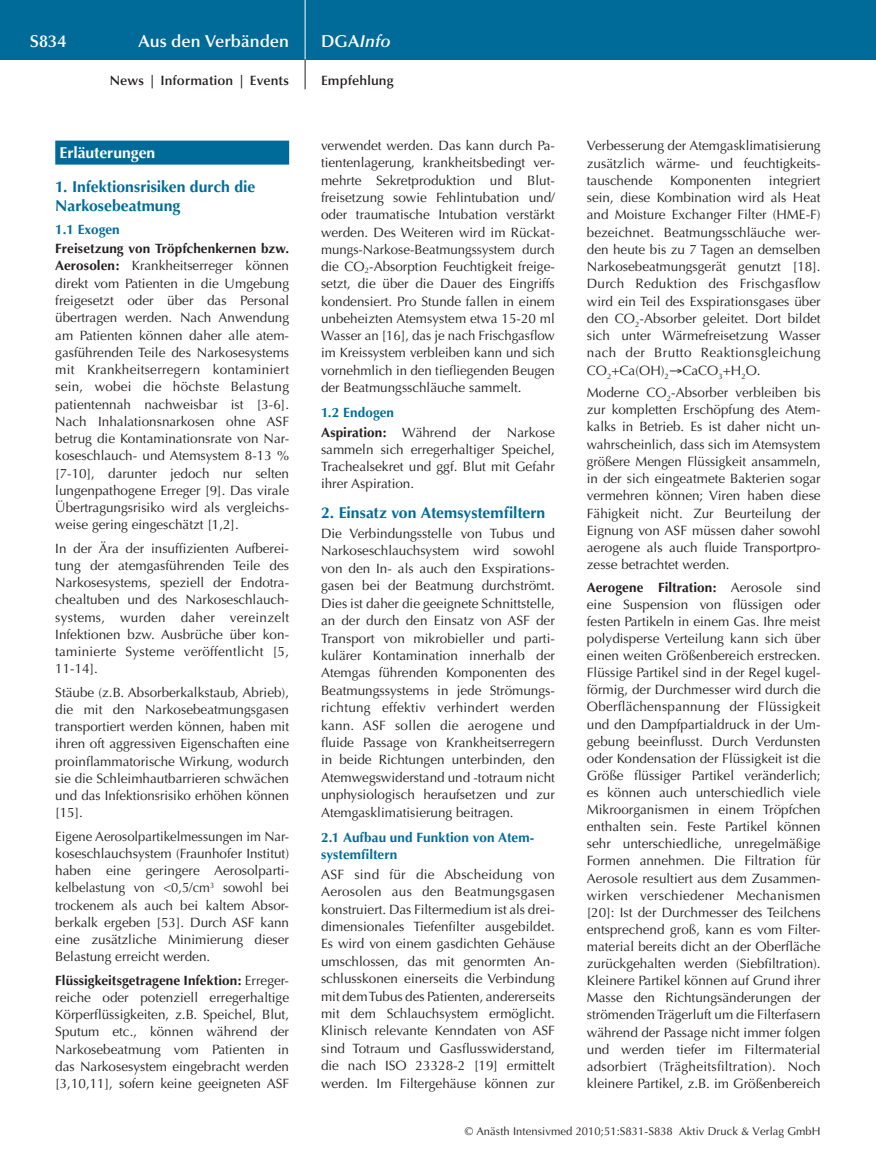
<style>
.page{position:relative;width:876px;height:1174px;background:#fff}
.page>*{position:absolute;margin:0;border:0;box-sizing:border-box;transform-origin:0 0}
.t1{font:600 17.25px "Optima";color:#fff}
.t2{font:italic 600 17.25px "Optima";color:#fff}
.t3{font:700 15.75px/18.8px "Optima";color:#006b98}
.t4{font:700 15.75px "Optima";color:#fff}
.t5{font:13.5px/17.2px "Optima";color:#231f20;text-align:justify}
.t6{font:700 13.5px/17.2px "Optima";letter-spacing:.005em;color:#006b98}
.t7{font:600 13.5px "Optima";letter-spacing:.01em;color:#231f20}
.t8{font:11.25px "Optima";letter-spacing:.005em;color:#231f20}
.s1{font-style:normal}
.s2{font-weight:700}
.s3{font-weight:700;color:#006b98}
</style>
<div class="page">
<div style="left:0;top:0;width:876px;height:60px;background:#006b98"></div>
<hr style="left:305px;top:0;width:1px;height:60px;background:#fff">
<svg style="left:305px;top:60px;width:1px;height:29px"></svg>
<div style="left:55px;top:141px;width:234px;height:24px;background:#006b98"></div>
<p class="t1" style="left:30px;top:31px;width:38px">S834</p>
<p class="t1" style="left:138px;top:31px;width:152px">Aus den Verbänden</p>
<p class="t2" style="left:321px;top:31px;width:71px"><span class="s1">DGA</span>Info</p>
<p class="t7" style="left:110px;top:73px;width:181px">News | Information | Events</p>
<p class="t7" style="left:321px;top:73px;width:74px">Empfehlung</p>
<p class="t4" style="left:60px;top:143px;width:97px">Erläuterungen</p>
<p class="t3" style="left:55px;top:177px;width:202px">1. Infektionsrisiken durch die<br>Narkosebeatmung</p>
<p class="t6" style="left:55px;top:221px;width:66px">1.1 Exogen</p>
<p class="t5" style="left:55px;top:240px;width:235px"><span class="s2">Freisetzung von Tröpfchenkernen bzw.<br>Aerosolen:</span> Krankheitserreger können direkt vom Patienten in die Umgebung freigesetzt oder über das Personal übertragen werden. Nach Anwendung am Patienten können daher alle atem&shy;gasführenden Teile des Narkosesystems mit Krankheitserregern kontaminiert sein, wobei die höchste Belastung patientennah nachweisbar ist [3-6].<br>Nach Inhalationsnarkosen ohne ASF betrug die Kontaminationsrate von Nar&shy;koseschlauch- und Atemsystem 8-13 % [7-10], darunter jedoch nur selten lungenpathogene Erreger [9]. Das virale Übertragungsrisiko wird als vergleichs&shy;weise gering eingeschätzt [1,2].</p>
<p class="t5" style="left:55px;top:539px;width:235px;text-align:left">In der Ära der insuffizienten Aufberei-‑ tung der atemgasführenden Teile des Narkosesystems, speziell der Endotra&shy;chealtuben und des Narkoseschlauch&shy;systems, wurden daher vereinzelt Infektionen bzw. Ausbrüche über kon&shy;taminierte Systeme veröffentlicht [5, 11-14].</p>
<p class="t5" style="left:55px;top:683px;width:235px">Stäube (z.B. Absorberkalkstaub, Abrieb), die mit den Narkosebeatmungsgasen transportiert werden können, haben mit ihren oft aggressiven Eigenschaften eine proinflammatorische Wirkung, wodurch sie die Schleimhautbarrieren schwächen und das Infektionsrisiko erhöhen können [15].</p>
<p class="t5" style="left:55px;top:827px;width:235px;text-align:left">Eigene Aerosolpartikelmessungen im Nar---‑ koseschlauchsystem (Fraunhofer Institut) haben eine geringere Aerosolparti&shy;kelbelastung von &lt;0,5/cm<sup>3</sup> sowohl bei trockenem als auch bei kaltem Absor&shy;berkalk ergeben [53]. Durch ASF kann eine zusätzliche Minimierung dieser Belastung erreicht werden.</p>
<p class="t5" style="left:55px;top:971px;width:235px"><span class="s2">Flüssigkeitsgetragene Infektion:</span> Erreger&shy;reiche oder potenziell erregerhaltige Körperflüssigkeiten, z.B. Speichel, Blut, Sputum etc., können während der Narkosebeatmung vom Patienten in das Narkosesystem eingebracht werden [3,10,11], sofern keine geeigneten ASF</p>
<p class="t5" style="left:321px;top:137px;width:235px;text-align:left">verwendet werden. Das kann durch Pa&shy;tientenlagerung, krankheitsbedingt ver-‑ mehrte Sekretproduktion und Blut&shy;freisetzung sowie Fehlintubation und/ oder traumatische Intubation verstärkt werden. Des Weiteren wird im Rückat&shy;mungs-Narkose-Beatmungssystem durch die CO<sub>2</sub>-Absorption Feuchtigkeit freige&shy;setzt, die über die Dauer des Eingriffs kondensiert. Pro Stunde fallen in einem unbeheizten Atemsystem etwa 15-20 ml Wasser an [16], das je nach Frischgasflow im Kreissystem verbleiben kann und sich vornehmlich in den tiefliegenden Beugen der Beatmungsschläuche sammelt.</p>
<p class="t5" style="left:321px;top:403px;width:235px;line-height:19.4px"><span class="s3">1.2 Endogen<br></span><span class="s2">Aspiration:</span> Während der Narkose</p>
<p class="t5" style="left:321px;top:441px;width:235px">sammeln sich erregerhaltiger Speichel, Trachealsekret und ggf. Blut mit Gefahr ihrer Aspiration.</p>
<p class="t3" style="left:321px;top:503px;width:226px">2. Einsatz von Atemsystemfiltern</p>
<p class="t5" style="left:321px;top:525px;width:235px">Die Verbindungsstelle von Tubus und Narkoseschlauchsystem wird sowohl von den In- als auch den Exspirations&shy;gasen bei der Beatmung durchströmt.<br>Dies ist daher die geeignete Schnittstelle, an der durch den Einsatz von ASF der Transport von mikrobieller und parti&shy;kulärer Kontamination innerhalb der Atemgas führenden Komponenten des Beatmungssystems in jede Strömungs&shy;richtung effektiv verhindert werden kann. ASF sollen die aerogene und fluide Passage von Krankheitserregern in beide Richtungen unterbinden, den Atemwegswiderstand und -totraum nicht unphysiologisch heraufsetzen und zur Atemgasklimatisierung beitragen.</p>
<p class="t6" style="left:321px;top:829px;width:215px">2.1 Aufbau und Funktion von Atem&shy;systemfiltern</p>
<p class="t5" style="left:321px;top:865px;width:235px">ASF sind für die Abscheidung von Aerosolen aus den Beatmungsgasen konstruiert. Das Filtermedium ist als drei&shy;dimensionales Tiefenfilter ausgebildet.<br>Es wird von einem gasdichten Gehäuse umschlossen, das mit genormten An&shy;schlusskonen einerseits die Verbindung mit dem Tubus des Patienten, andererseits mit dem Schlauchsystem ermöglicht.<br>Klinisch relevante Kenndaten von ASF sind Totraum und Gasflusswiderstand, die nach ISO 23328-2 [19] ermittelt werden. Im Filtergehäuse können zur</p>
<p class="t5" style="left:587px;top:137px;width:235px">Verbesserung der Atemgasklimatisierung zusätzlich wärme- und feuchtigkeits&shy;tauschende</p>
<p class="t5" style="left:587px;top:172px;width:235px;text-indent:182px">integriert sein, diese Kombination wird als Heat and Moisture Exchanger Filter (HME-F) bezeichnet. Beatmungsschläuche wer&shy;den heute bis zu 7 Tagen an demselben Narkosebeatmungsgerät genutzt [18].<br>Durch Reduktion des Frischgasflow wird ein Teil des Exspirationsgases über den CO<sub>2</sub>-Absorber geleitet. Dort bildet sich unter Wärmefreisetzung Wasser nach der Brutto Reaktionsgleichung CO<sub>2</sub>+Ca(OH)<sub>2</sub>→CaCO<sub>3</sub>+H<sub>2</sub>O.</p>
<p class="t5" style="left:587px;top:384px;width:235px">Moderne CO<sub>2</sub>-Absorber verbleiben bis zur kompletten Erschöpfung des Atem&shy;kalks in Betrieb. Es ist daher nicht un&shy;wahrscheinlich, dass sich im Atemsystem größere Mengen Flüssigkeit ansammeln, in der sich eingeatmete Bakterien sogar vermehren können; Viren haben diese Fähigkeit nicht. Zur Beurteilung der Eignung von ASF müssen daher sowohl aerogene als auch fluide Transportpro&shy;zesse betrachtet werden.</p>
<p class="t5" style="left:587px;top:579px;width:235px"><span class="s2">Aerogene Filtration:</span> Aerosole sind eine Suspension von flüssigen oder festen Partikeln in einem Gas. Ihre meist polydisperse Verteilung kann sich über einen weiten Größenbereich erstrecken.<br>Flüssige Partikel sind in der Regel kugel&shy;förmig, der Durchmesser wird durch die Oberflächenspannung der Flüssigkeit und den Dampfpartialdruck in der Um&shy;gebung beeinflusst. Durch Verdunsten oder Kondensation der Flüssigkeit ist die Größe flüssiger Partikel veränderlich; es können auch unterschiedlich viele Mikroorganismen in einem Tröpfchen enthalten sein. Feste Partikel können sehr unterschiedliche, unregelmäßige Formen annehmen. Die Filtration für Aerosole resultiert aus dem Zusammen&shy;wirken verschiedener Mechanismen [20]: Ist der Durchmesser des Teilchens entsprechend groß, kann es vom Filter&shy;material bereits dicht an der Oberfläche zurückgehalten werden (Siebfiltration).<br>Kleinere Partikel können auf Grund ihrer Masse den Richtungsänderungen der strömenden Trägerluft um die Filterfasern während der Passage nicht immer folgen und werden tiefer im Filtermaterial adsorbiert (Trägheitsfiltration). Noch kleinere Partikel, z.B. im Größenbereich</p>
<p class="t5" style="left:670px;top:172px;width:83px">Komponenten</p>
<p class="t8" style="left:465px;top:1125px;width:357px">© Anästh Intensivmed 2010;51:S831-S838 Aktiv Druck &amp; Verlag GmbH</p>
</div>
